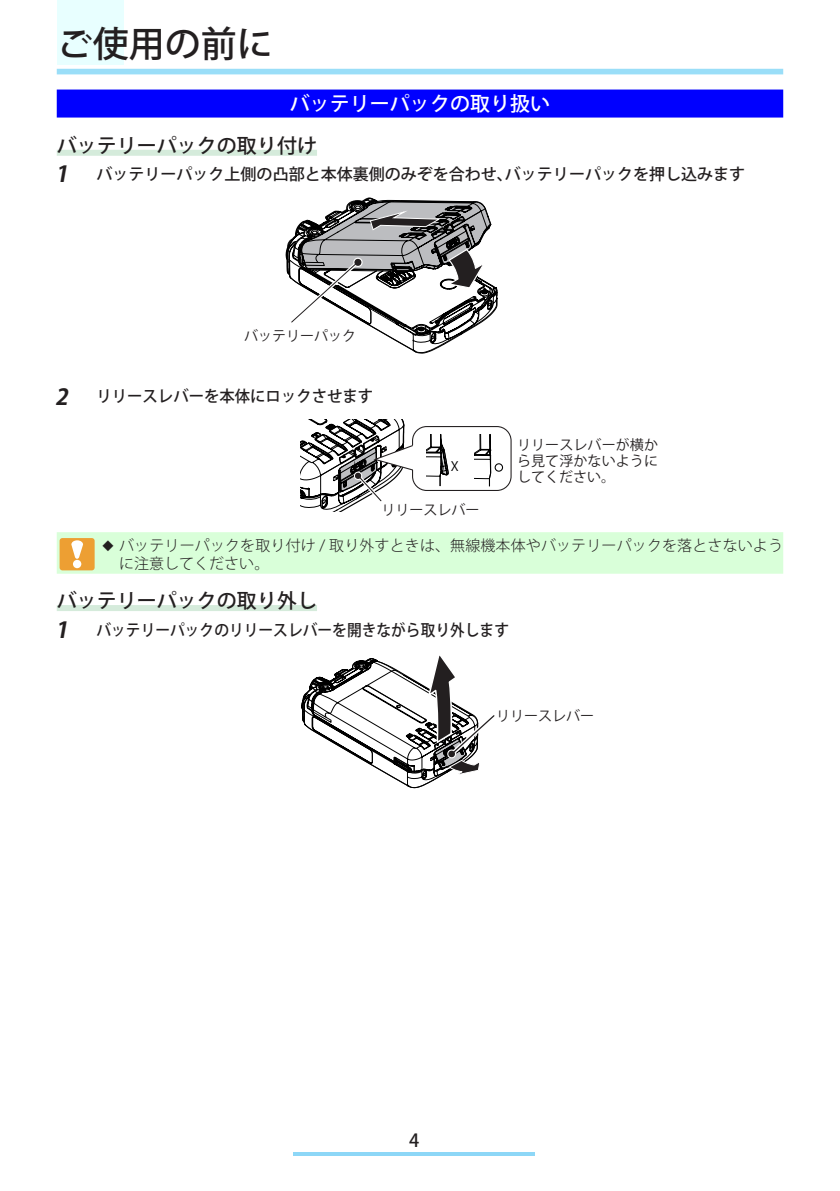
<style>
.page{position:relative;width:840px;height:1191px;background:#fff}
.page>*{position:absolute;margin:0;border:0;box-sizing:border-box;transform-origin:0 0}
.タイトル_L1{font:500 36px "Koz Go Pro";color:#231f20}
.小-サブサブタイトル{font:500 20px "Koz Go Pro";color:#231f20}
.小タイトル{font:500 20px "Koz Go Pro";color:#fff}
.t1{font:500 18px "Koz Go Pro";color:#231f20}
.手順{font:500 16px "Koz Go Pro";color:#231f20}
.手順-2{font:500 16px "Koz Go Pro";color:#231f20;scale:.92 1}
.手順-3{font:500 16px "Koz Go Pro";color:#231f20;scale:.96 1}
.t2{font:300 15px/18px "Koz Go Pro";letter-spacing:.01em;color:#231f20}
.t3{font:14px/16px "Koz Go Pro";color:#231f20;text-align:justify}
.t4{font:13px "Koz Go Pr 6 N";color:#000}
.s1{font-weight:700;font-style:italic;font-size:22px}
</style>
<div class="page">
<div style="left:57px;top:0;width:66px;height:64px;background:#e8ffff"></div>
<div style="left:57px;top:69px;width:725px;height:5px;background:#9adef8"></div>
<svg style="left:293px;top:1152px;width:241px;height:3px"></svg>
<div style="left:57px;top:90px;width:725px;height:28px;background:#00f"></div>
<div style="left:57px;top:150px;width:260px;height:6px;background:#d5ebdb"></div>
<div style="left:57px;top:605px;width:260px;height:6px;background:#d5ebdb"></div>
<svg style="left:57px;top:197px;width:725px;height:377px"></svg>
<svg style="left:301px;top:655px;width:194px;height:134px"></svg>
<p class="タイトル_L1" style="left:57px;top:21px;width:217px">ご使用の前に</p>
<p class="小タイトル" style="left:290px;top:91px;width:261px">バッテリーパックの取り扱い</p>
<p class="小-サブサブタイトル" style="left:57px;top:133px;width:261px">バッテリーパックの取り付け</p>
<p class="手順" style="left:55px;top:164px;width:691px"><span class="s1">1</span> バッテリーパック上側の凸部と本体裏側のみぞを合わせ、バッテリーパックを押し込みます</p>
<p class="t3" style="left:244px;top:328px;width:113px">バッテリーパック</p>
<p class="手順-3" style="left:55px;top:386px;width:332px"><span class="s1">2</span> リリースレバーを本体にロックさせます</p>
<p class="t4" style="left:450px;top:459px;width:9px">X</p>
<p class="t3" style="left:381px;top:502px;width:99px">リリースレバー</p>
<p class="t3" style="left:516px;top:437px;width:142px">リリースレバーが横から見て浮かないようにしてください。</p>
<p class="t2" style="left:119px;top:536px;width:665px;text-indent:-17px">◆ バッテリーパックを取り付け / 取り外すときは、無線機本体やバッテリーパックを落とさないように注意してください。</p>
<p class="小-サブサブタイトル" style="left:57px;top:588px;width:262px">バッテリーパックの取り外し</p>
<p class="手順-2" style="left:55px;top:619px;width:494px"><span class="s1">1</span> バッテリーパックのリリースレバーを開きながら取り外します</p>
<p class="t3" style="left:495px;top:708px;width:99px">リリースレバー</p>
<p class="t1" style="left:409px;top:1129px;width:12px">4</p>
</div>
